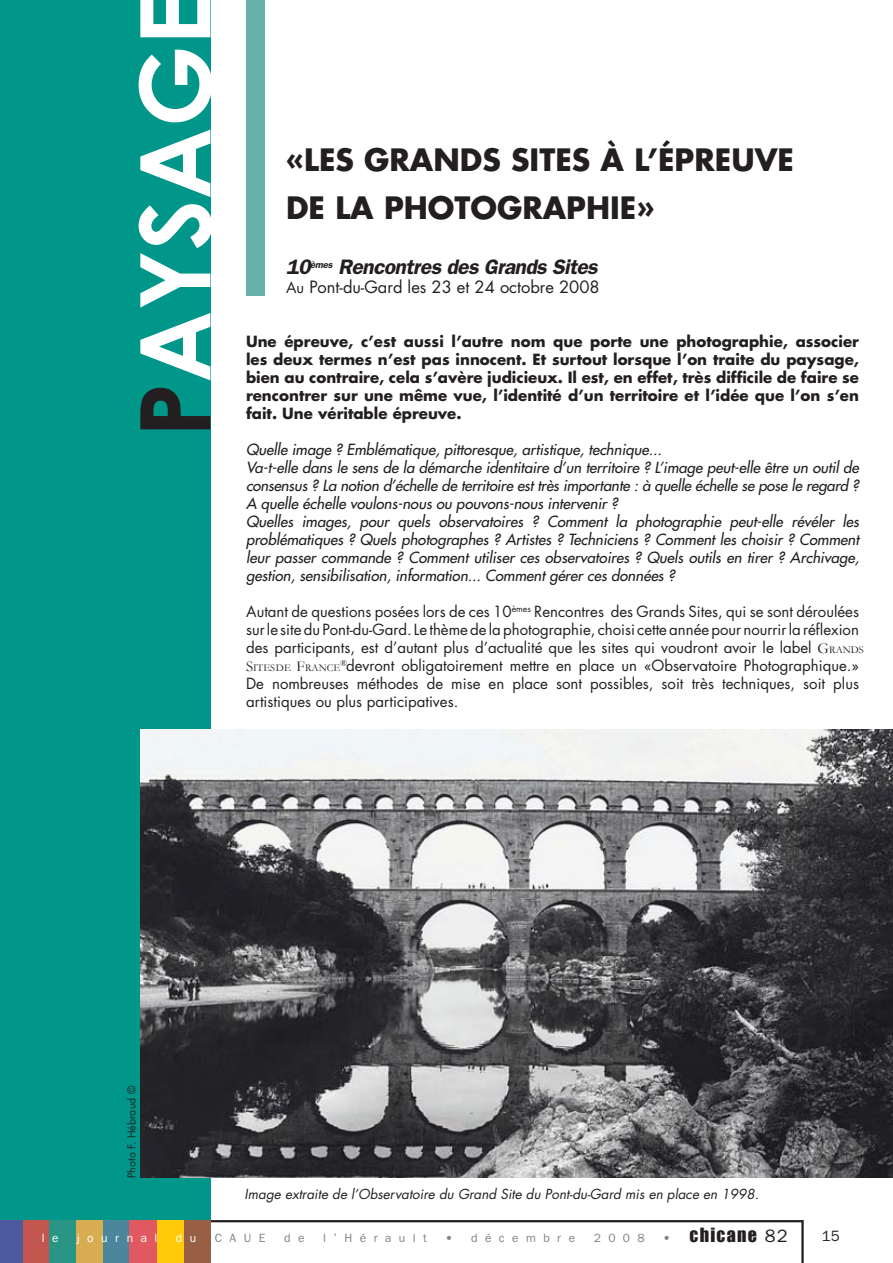
<style>
.page{position:relative;width:893px;height:1263px;background:#fff}
.page>*{position:absolute;margin:0;border:0;box-sizing:border-box;transform-origin:0 0}
.t1{font:700 97.5px "Century Gothic";color:#fff}
.t2{font:700 30px/48px "Futura";color:#231f20}
.t3{font:italic 600 21px "Franklin Gothic";letter-spacing:-.025em;color:#231f20}
.t4{font:18px "Impact";letter-spacing:.07em;color:#231f20}
.t5{font:16.5px "Futura";color:#231f20}
.t6{font:italic 15px/18px "Futura";color:#231f20}
.t7{font:15px/18px "Futura";color:#231f20}
.t8{font:700 15px/18px "Futura";color:#231f20;text-align:justify}
.t9{font:15px "Franklin Gothic";color:#231f20}
.t10{font:italic 13.5px "Futura";color:#231f20}
.t11{font:12px "Franklin Gothic";letter-spacing:.62em;color:#808285}
.t12{font:12px "Franklin Gothic";letter-spacing:.62em;color:#fff}
.t13{font:10.5px "Futura";letter-spacing:.01em;color:#231f20}
.t14{font:10.5px "Garamond";color:#231f20}
.s1{color:#231f20}
.s2{font-size:15px}
.s3{font-family:"Garamond"}
.s4{font-family:"Garamond";font-size:10.5px}
.s5{font-family:"Franklin Gothic";font-size:12px;color:#808285}
.s6{font-family:"Franklin Gothic"}
</style>
<div class="page">
<hr style="left:42px;top:1220px;width:761px;height:2px;background:#231f20">
<hr style="left:801px;top:1220px;width:3px;height:43px;background:#231f20">
<div style="left:0;top:0;width:211px;height:1220px;background:#00978a"></div>
<div style="left:0;top:1220px;width:24px;height:43px;background:#4d5a9e"></div>
<div style="left:23px;top:1220px;width:27px;height:43px;background:#c3564f"></div>
<div style="left:50px;top:1220px;width:26px;height:43px;background:#299584"></div>
<div style="left:102px;top:1220px;width:28px;height:43px;background:#4b869d"></div>
<div style="left:76px;top:1220px;width:26px;height:43px;background:#d8ac51"></div>
<div style="left:129px;top:1220px;width:28px;height:43px;background:#e05860"></div>
<div style="left:157px;top:1220px;width:28px;height:43px;background:#feca0a"></div>
<div style="left:184px;top:1220px;width:27px;height:43px;background:#985f45"></div>
<img style="left:140px;top:729px;width:753px;height:448px">
<div style="left:246px;top:0;width:19px;height:296px;background:#68b1aa"></div>
<h1 class="t1" style="left:112px;top:437px;width:444px;rotate:-90deg"><span class="s1">P</span>AYSAGE</h1>
<h2 class="t2" style="left:286px;top:139px;width:509px">«LES GRANDS SITES À L’ÉPREUVE<br>DE LA PHOTOGRAPHIE»</h2>
<h3 class="t3" style="left:286px;top:259px;width:313px">10<sup>èmes</sup> Rencontres des Grands Sites</h3>
<p class="t5" style="left:286px;top:279px;width:315px"><span class="s2">Au</span> Pont-du-Gard les 23 et 24 octobre 2008</p>
<p class="t8" style="left:246px;top:334px;width:614px">Une épreuve, c’est aussi l’autre nom que porte une photographie, associer les deux termes n’est pas innocent. Et surtout lorsque l’on traite du paysage, bien au contraire, cela s’avère judicieux. Il est, en effet, très difficile de faire se rencontrer sur une même vue, l’identité d’un territoire et l’idée que l’on s’en fait. Une véritable épreuve.</p>
<p class="t6" style="left:246px;top:442px;width:614px">Quelle image ? Emblématique, pittoresque, artistique, technique...<br>Va-t-elle dans le sens de la démarche identitaire d’un territoire ? L’image peut-elle être un outil de consensus ? La notion d’échelle de territoire est très importante : à quelle échelle se pose le regard ?<br>A quelle échelle voulons-nous ou pouvons-nous intervenir ?<br>Quelles images, pour quels observatoires ? Comment la photographie peut-elle révéler les problématiques ? Quels photographes ? Artistes ? Techniciens ? Comment les choisir ? Comment leur passer commande ? Comment utiliser ces observatoires ? Quels outils en tirer ? Archivage, gestion, sensibilisation, information... Comment gérer ces données ?</p>
<p class="t7" style="left:246px;top:604px;width:619px">Autant de questions posées lors de ces 10<sup>èmes</sup> Rencontres des Grands Sites, qui se sont déroulées sur le site du Pont-du-Gard. Le thème de la photographie, choisi cette année pour nourrir la réflexion des participants, est d’autant plus d’actualité que les sites qui voudront avoir le label <span class="s3">G</span><span class="s4">RANDS</span></p>
<p class="t14" style="left:246px;top:662px;width:96px"><span class="s2">S</span>ITESDE <span class="s2">F</span>RANCE</p>
<p class="t7" style="left:246px;top:658px;width:614px;text-align:justify;text-indent:94px"><sup>®</sup>devront obligatoirement mettre en place un «Observatoire Photographique.» De nombreuses méthodes de mise en place sont possibles, soit très techniques, soit plus artistiques ou plus participatives.</p>
<p class="t13" style="left:127px;top:1178px;width:93px;rotate:-90deg">Photo F. Hébraud ©</p>
<p class="t10" style="left:245px;top:1188px;width:516px">Image extraite de l’Observatoire du Grand Site du Pont-du-Gard mis en place en 1998.</p>
<p class="t12" style="left:42px;top:1233px;width:18px">l e</p>
<p class="t12" style="left:77px;top:1233px;width:82px">journal</p>
<p class="t12" style="left:176px;top:1233px;width:22px">d u</p>
<p class="t11" style="left:215px;top:1233px;width:52px">CAUE</p>
<p class="t11" style="left:284px;top:1233px;width:22px">d e</p>
<p class="t11" style="left:323px;top:1233px;width:105px">l’Hérault</p>
<p class="t11" style="left:445px;top:1233px;width:131px">• décembre</p>
<p class="t11" style="left:594px;top:1233px;width:53px">2008</p>
<p class="t4" style="left:663px;top:1223px;width:126px"><span class="s5">•</span> chicane <span class="s6">82</span></p>
<p class="t9" style="left:822px;top:1230px;width:19px">15</p>
</div>
